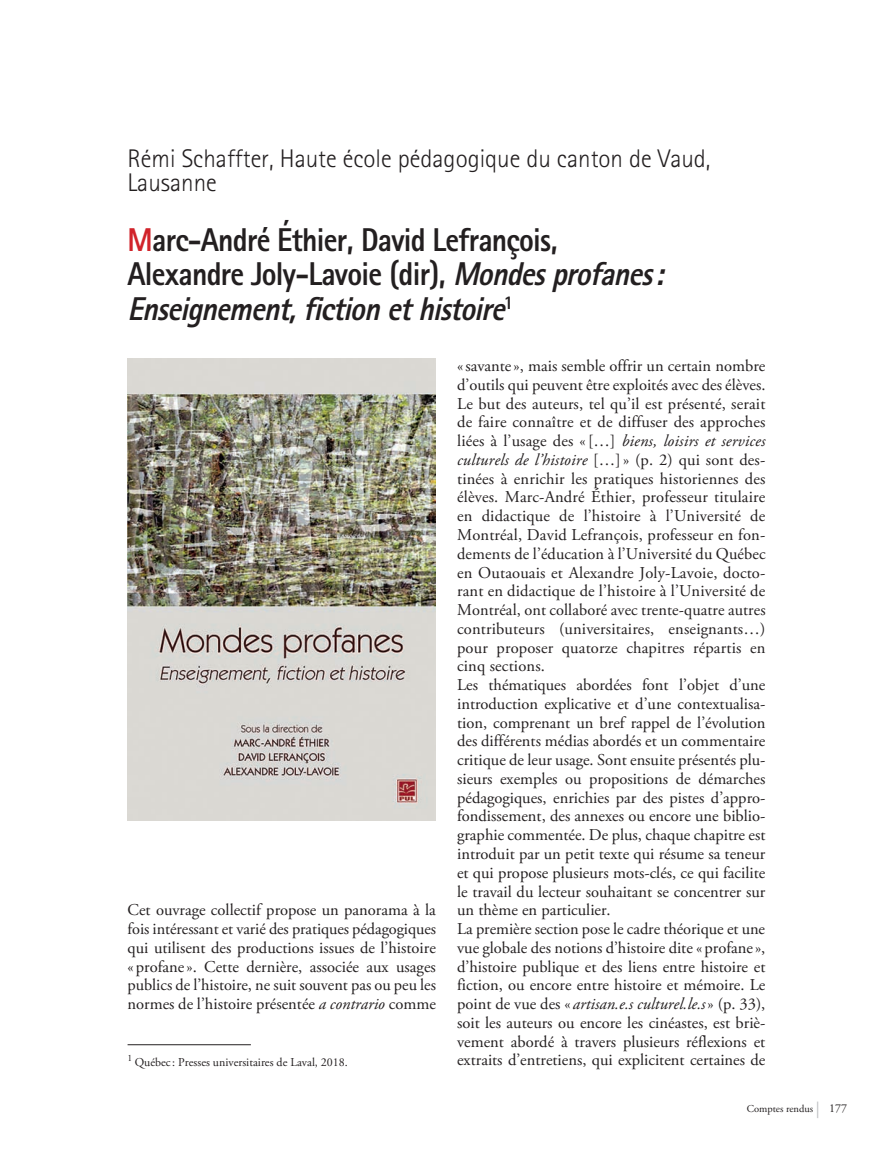
<style>
.page{position:relative;width:893px;height:1149px;background:#fff}
.page>*{position:absolute;margin:0;border:0;box-sizing:border-box;transform-origin:0 0}
.titre_suite{font:800 33px/34.5px "Rotis Sans Serif";letter-spacing:-.025em;color:#231f20;scale:.9 1}
.auteur{font:300 25.5px/24px "Rotis Sans Serif";color:#231f20}
.texte_courant{font:16.5px/18.8px "Adobe Garamond Pro";color:#231f20;text-align:justify}
.notes{font:12px "Adobe Garamond Pro";color:#231f20}
.t1{font:10.5px "Adobe Garamond Pro";color:#231f20}
.notes-2{font:9.6px "Adobe Garamond Pro";color:#231f20}
.s1{color:#d1232a}
.s2{font-style:italic}
.s3{font-size:16.5px;color:#bcbdc0}
.s4{font-size:12px}
</style>
<div class="page">
<hr style="left:128px;top:1044px;width:123px;height:1px;background:#231f20">
<img style="left:128px;top:359px;width:308px;height:461px">
<p class="auteur" style="left:128px;top:146px;width:584px">Rémi Schaffter, Haute école pédagogique du canton de Vaud,<br>Lausanne</p>
<p class="titre_suite" style="left:128px;top:222px;width:606px"><span class="s1">M</span>arc-André Éthier, David Lefrançois,<br>Alexandre Joly-Lavoie (dir), <span class="s2">Mondesprofanes:<br>Enseignement,fictionethistoire</span><sup>1</sup></p>
<p class="texte_courant" style="left:128px;top:901px;width:310px">Cet ouvrage collectif propose un panorama à la fois intéressant et varié des pratiques pédagogiques qui utilisent des productions issues de l’histoire «profane». Cette dernière, associée aux usages publics de l’histoire, ne suit souvent pas ou peu les normes de l’histoire présentée <span class="s2">a contrario</span> comme</p>
<p class="notes-2" style="left:128px;top:1051px;width:6px">1</p>
<p class="notes" style="left:135px;top:1054px;width:215px">Québec : Presses universitaires de Laval, 2018.</p>
<p class="texte_courant" style="left:457px;top:357px;width:310px">«savante», mais semble offrir un certain nombre d’outils qui peuvent être exploités avec des élèves.</p>
<p class="texte_courant" style="left:457px;top:394px;width:310px">Le but des auteurs, tel qu’il est présenté, serait de faire connaître et de diffuser des approches liées à l’usage des «[…] <span class="s2">biens, loisirs et services culturels de l’histoire</span> […]» (p. 2) qui sont des&shy;tinées à enrichir les pratiques historiennes des élèves. Marc-André Éthier, professeur titulaire en didactique de l’histoire à l’Université de Montréal, David Lefrançois, professeur en fon&shy;dements de l’éducation à l’Université du Québec en Outaouais et Alexandre Joly-Lavoie, docto&shy;rant en didactique de l’histoire à l’Université de Montréal, ont collaboré avec trente-quatre autres contributeurs (universitaires, enseignants…) pour proposer quatorze chapitres répartis en cinq sections.</p>
<p class="texte_courant" style="left:457px;top:676px;width:310px">Les thématiques abordées font l’objet d’une introduction explicative et d’une contextualisa&shy;tion, comprenant un bref rappel de l’évolution des différents médias abordés et un commentaire critique de leur usage. Sont ensuite présentés plu&shy;sieurs exemples ou propositions de démarches pédagogiques, enrichies par des pistes d’appro&shy;fondissement, des annexes ou encore une biblio&shy;graphie commentée. De plus, chaque chapitre est introduit par un petit texte qui résume sa teneur et qui propose plusieurs mots-clés, ce qui facilite le travail du lecteur souhaitant se concentrer sur un thème en particulier.</p>
<p class="texte_courant" style="left:457px;top:919px;width:310px">La première section pose le cadre théorique et une vue globale des notions d’histoire dite «profane», d’histoire publique et des liens entre histoire et fiction, ou encore entre histoire et mémoire. Le point de vue des « <span class="s2">artisan.e.s culturel.le.s</span>» (p. 33), soit les auteurs ou encore les cinéastes, est briè&shy;vement abordé à travers plusieurs réflexions et extraits d’entretiens, qui explicitent certaines de</p>
<p class="t1" style="left:747px;top:1101px;width:102px">Comptes rendus <span class="s3">|</span> <span class="s4">177</span></p>
</div>
